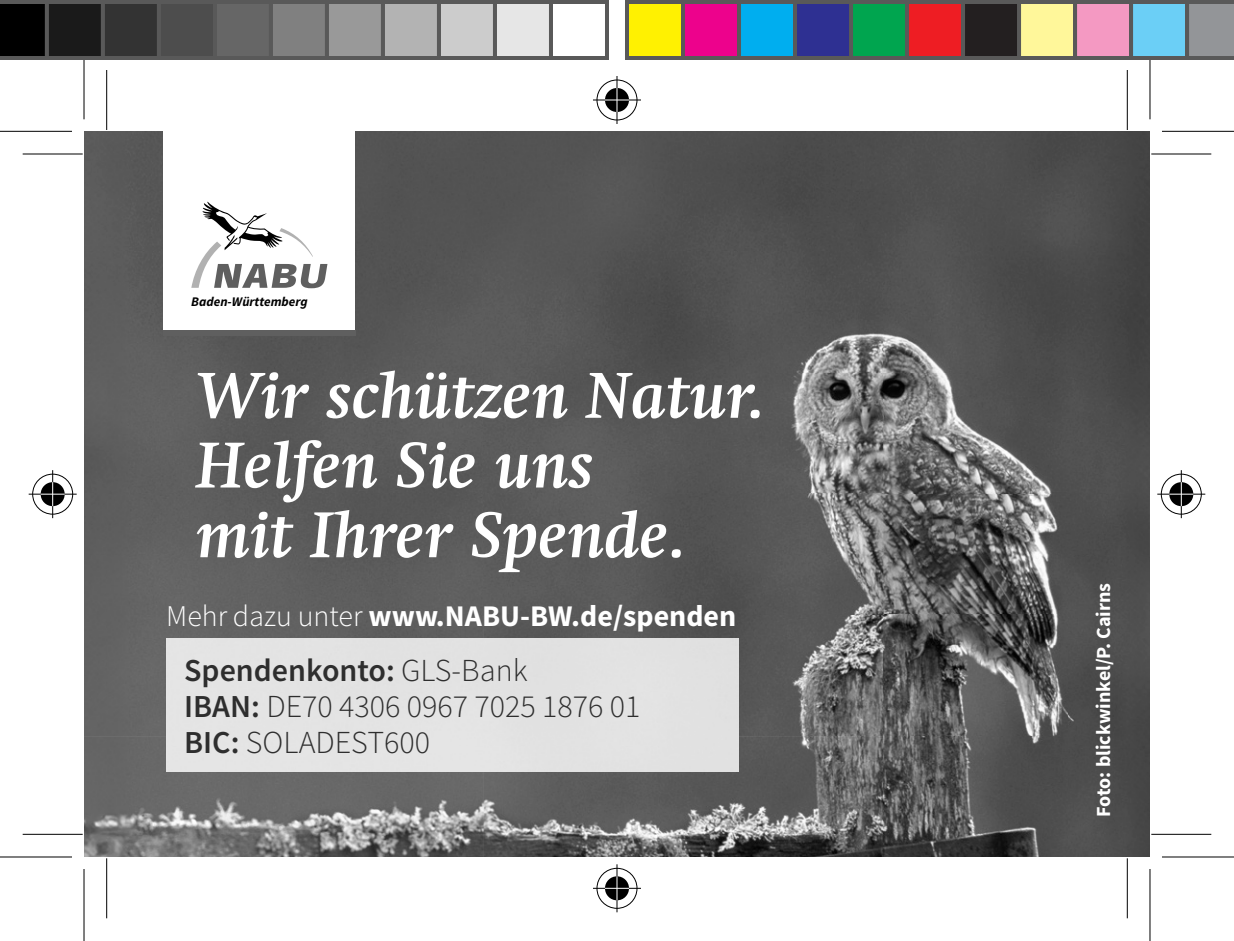
<style>
.page{position:relative;width:1234px;height:941px;background:#fff}
.page>*{position:absolute;margin:0;border:0;box-sizing:border-box;transform-origin:0 0}
.t1{font:italic 700 66px/69.6px "Swift Com";color:#fff}
.t2{font:300 32px/36px "Source Sans Pro";color:#2e2e2e}
.t3{font:700 30px "Source Sans Pro";color:#fff}
.t4{font:700 20px "Source Sans Pro";color:#fff}
.t5{font:italic 700 13.2px "Source Sans Pro";color:#000}
.s1{font-weight:300}
.s2{font-weight:600}
</style>
<div class="page">
<img style="left:84px;top:131px;width:1066px;height:484px">
<img style="left:84px;top:615px;width:984px;height:242px">
<div style="left:166px;top:639px;width:572px;height:133px;background:#e3e3e3"></div>
<div style="left:1068px;top:557px;width:82px;height:300px;background:#4d4d4d"></div>
<div style="left:163px;top:131px;width:192px;height:205px;background:#fff"></div>
<svg style="left:191px;top:202px;width:136px;height:86px"></svg>
<div style="left:163px;top:331px;width:192px;height:5px;background:#5f5f5f"></div>
<svg style="left:23px;top:833px;width:60px;height:1px"></svg>
<svg style="left:1151px;top:833px;width:60px;height:1px"></svg>
<svg style="left:107px;top:70px;width:1px;height:60px"></svg>
<svg style="left:107px;top:858px;width:1px;height:60px"></svg>
<hr style="left:23px;top:153px;width:60px;height:2px;background:#000">
<hr style="left:1151px;top:153px;width:60px;height:2px;background:#000">
<hr style="left:23px;top:834px;width:60px;height:1px;background:#000">
<hr style="left:1151px;top:834px;width:60px;height:1px;background:#000">
<hr style="left:106px;top:70px;width:1px;height:60px;background:#000">
<hr style="left:106px;top:858px;width:1px;height:60px;background:#000">
<hr style="left:1126px;top:70px;width:2px;height:60px;background:#000">
<hr style="left:1126px;top:858px;width:2px;height:60px;background:#000">
<svg style="left:0;top:130px;width:72px;height:1px"></svg>
<svg style="left:1162px;top:130px;width:72px;height:1px"></svg>
<hr style="left:0;top:131px;width:72px;height:1px;background:#000">
<hr style="left:1162px;top:131px;width:72px;height:1px;background:#000">
<hr style="left:0;top:856px;width:72px;height:2px;background:#000">
<hr style="left:1162px;top:856px;width:72px;height:2px;background:#000">
<hr style="left:83px;top:47px;width:2px;height:72px;background:#000">
<hr style="left:83px;top:869px;width:2px;height:72px;background:#000">
<hr style="left:1149px;top:47px;width:2px;height:72px;background:#000">
<hr style="left:1149px;top:869px;width:2px;height:72px;background:#000">
<div style="left:594px;top:78px;width:45px;height:44px;border:5px solid #fff;border-radius:50%"></div>
<hr style="left:593px;top:98px;width:48px;height:4px;background:#fff">
<div style="left:614px;top:76px;width:5px;height:48px;background:#fff"></div>
<div style="left:602px;top:86px;width:29px;height:28px;border:5px solid #fff;border-radius:50%"></div>
<div style="left:596px;top:80px;width:41px;height:40px;border:1px solid #000;border-radius:50%"></div>
<hr style="left:593px;top:99px;width:48px;height:2px;background:#000">
<hr style="left:616px;top:76px;width:2px;height:48px;background:#000">
<div style="left:605px;top:88px;width:24px;height:24px;background:#000;border-radius:50%"></div>
<hr style="left:605px;top:99px;width:24px;height:2px;background:#fff">
<hr style="left:616px;top:88px;width:2px;height:24px;background:#fff">
<div style="left:594px;top:866px;width:45px;height:45px;border:5px solid #fff;border-radius:50%"></div>
<svg style="left:593px;top:886px;width:48px;height:5px"></svg>
<div style="left:614px;top:864px;width:5px;height:48px;background:#fff"></div>
<div style="left:602px;top:874px;width:29px;height:29px;border:5px solid #fff;border-radius:50%"></div>
<div style="left:596px;top:868px;width:41px;height:41px;border:1px solid #000;border-radius:50%"></div>
<hr style="left:593px;top:888px;width:48px;height:1px;background:#000">
<hr style="left:616px;top:864px;width:2px;height:48px;background:#000">
<div style="left:605px;top:876px;width:24px;height:24px;background:#000;border-radius:50%"></div>
<svg style="left:605px;top:888px;width:24px;height:1px"></svg>
<hr style="left:616px;top:876px;width:2px;height:24px;background:#fff">
<div style="left:30px;top:472px;width:45px;height:45px;border:5px solid #fff;border-radius:50%"></div>
<div style="left:29px;top:492px;width:48px;height:5px;background:#fff"></div>
<svg style="left:50px;top:470px;width:5px;height:48px"></svg>
<div style="left:38px;top:480px;width:29px;height:29px;border:5px solid #fff;border-radius:50%"></div>
<div style="left:32px;top:474px;width:41px;height:41px;border:1px solid #000;border-radius:50%"></div>
<hr style="left:29px;top:493px;width:48px;height:2px;background:#000">
<hr style="left:52px;top:470px;width:1px;height:48px;background:#000">
<div style="left:41px;top:482px;width:24px;height:24px;background:#000;border-radius:50%"></div>
<hr style="left:41px;top:493px;width:24px;height:2px;background:#fff">
<svg style="left:52px;top:482px;width:1px;height:24px"></svg>
<div style="left:1159px;top:472px;width:45px;height:45px;border:5px solid #fff;border-radius:50%"></div>
<div style="left:1157px;top:492px;width:48px;height:5px;background:#fff"></div>
<div style="left:1179px;top:470px;width:5px;height:48px;background:#fff"></div>
<div style="left:1167px;top:480px;width:29px;height:29px;border:5px solid #fff;border-radius:50%"></div>
<div style="left:1161px;top:474px;width:41px;height:41px;border:1px solid #000;border-radius:50%"></div>
<hr style="left:1157px;top:493px;width:48px;height:2px;background:#000">
<hr style="left:1180px;top:470px;width:2px;height:48px;background:#000">
<div style="left:1169px;top:482px;width:24px;height:24px;background:#000;border-radius:50%"></div>
<hr style="left:1169px;top:493px;width:24px;height:2px;background:#fff">
<hr style="left:1180px;top:482px;width:2px;height:24px;background:#fff">
<svg style="left:0;top:0;width:45px;height:60px"></svg>
<div style="left:47px;top:2px;width:56px;height:56px;background:#1a1a1a"></div>
<div style="left:45px;top:0;width:60px;height:60px;border:4px solid #595959"></div>
<div style="left:103px;top:2px;width:56px;height:56px;background:#333"></div>
<div style="left:101px;top:0;width:60px;height:60px;border:4px solid #595959"></div>
<div style="left:159px;top:2px;width:56px;height:56px;background:#4d4d4d"></div>
<div style="left:157px;top:0;width:60px;height:60px;border:4px solid #595959"></div>
<div style="left:215px;top:2px;width:56px;height:56px;background:#666"></div>
<div style="left:213px;top:0;width:60px;height:60px;border:4px solid #595959"></div>
<div style="left:271px;top:2px;width:56px;height:56px;background:#808080"></div>
<div style="left:269px;top:0;width:60px;height:60px;border:4px solid #595959"></div>
<div style="left:327px;top:2px;width:56px;height:56px;background:#999"></div>
<div style="left:325px;top:0;width:60px;height:60px;border:4px solid #595959"></div>
<div style="left:383px;top:2px;width:56px;height:56px;background:#b3b3b3"></div>
<div style="left:381px;top:0;width:60px;height:60px;border:4px solid #595959"></div>
<div style="left:439px;top:2px;width:56px;height:56px;background:#ccc"></div>
<div style="left:437px;top:0;width:60px;height:60px;border:4px solid #595959"></div>
<div style="left:495px;top:2px;width:56px;height:56px;background:#e6e6e6"></div>
<div style="left:493px;top:0;width:60px;height:60px;border:4px solid #595959"></div>
<div style="left:549px;top:0;width:60px;height:60px;border:4px solid #595959"></div>
<div style="left:627px;top:2px;width:56px;height:56px;background:#fff101"></div>
<div style="left:625px;top:0;width:60px;height:60px;border:4px solid #595959"></div>
<div style="left:683px;top:2px;width:56px;height:56px;background:#ed028c"></div>
<div style="left:681px;top:0;width:60px;height:60px;border:4px solid #595959"></div>
<div style="left:739px;top:2px;width:56px;height:56px;background:#00aeef"></div>
<div style="left:737px;top:0;width:60px;height:60px;border:4px solid #595959"></div>
<div style="left:795px;top:2px;width:56px;height:56px;background:#2e3092"></div>
<div style="left:793px;top:0;width:60px;height:60px;border:4px solid #595959"></div>
<div style="left:851px;top:2px;width:56px;height:56px;background:#00a54f"></div>
<div style="left:849px;top:0;width:60px;height:60px;border:4px solid #595959"></div>
<div style="left:907px;top:2px;width:56px;height:56px;background:#ee1d23"></div>
<div style="left:905px;top:0;width:60px;height:60px;border:4px solid #595959"></div>
<div style="left:963px;top:2px;width:56px;height:56px;background:#231f20"></div>
<div style="left:961px;top:0;width:60px;height:60px;border:4px solid #595959"></div>
<div style="left:1019px;top:2px;width:56px;height:56px;background:#fff79a"></div>
<div style="left:1017px;top:0;width:60px;height:60px;border:4px solid #595959"></div>
<div style="left:1075px;top:2px;width:56px;height:56px;background:#f499c2"></div>
<div style="left:1073px;top:0;width:60px;height:60px;border:4px solid #595959"></div>
<div style="left:1131px;top:2px;width:56px;height:56px;background:#6bcff6"></div>
<div style="left:1129px;top:0;width:60px;height:60px;border:4px solid #595959"></div>
<svg style="left:1185px;top:0;width:49px;height:60px"></svg>
<p class="t5" style="left:191px;top:293px;width:118px">Baden-Württemberg</p>
<h1 class="t1" style="left:196px;top:360px;width:571px">Wir schützen Natur.<br>Helfen Sie uns<br>mit Ihrer Spende.</h1>
<p class="t3" style="left:166px;top:597px;width:572px"><span class="s1">Mehr dazu unter</span> www.NABU-BW.de/spenden</p>
<p class="t2" style="left:184px;top:652px;width:458px"><span class="s2">Spendenkonto:</span> GLS-Bank<br><span class="s2">IBAN:</span> DE70 4306 0967 7025 1876 01<br><span class="s2">BIC:</span> SOLADEST600</p>
<p class="t4" style="left:1091px;top:817px;width:236px;rotate:-90deg">Foto: blickwinkel/P. Cairns</p>
</div>
